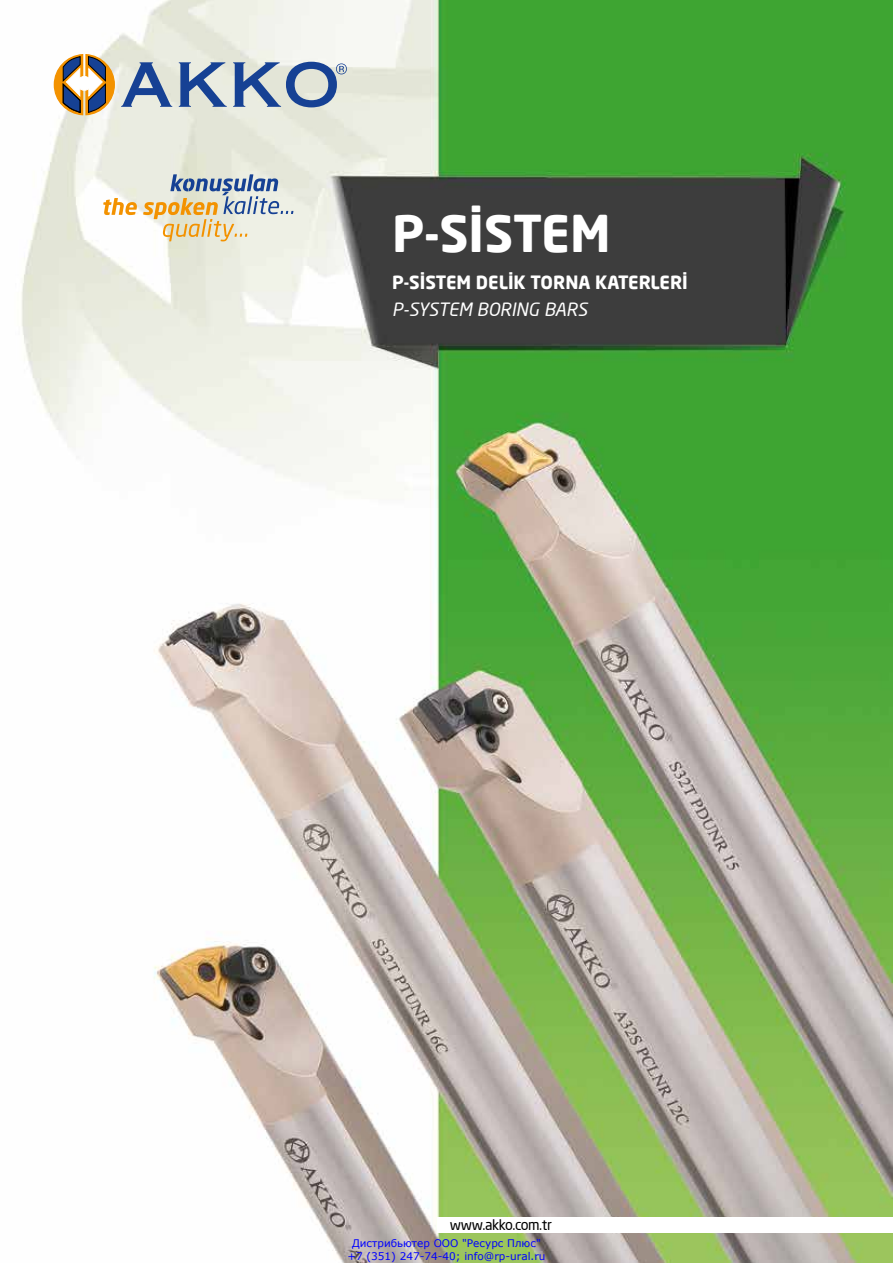
<style>
.page{position:relative;width:893px;height:1263px;background:#fff}
.page>*{position:absolute;margin:0;border:0;box-sizing:border-box;transform-origin:0 0}
.t1{font:700 49.65px "Neo Sans Pro";color:#fff}
.t2{font:700 18px "Neo Sans Pro";color:#fff}
.t3{font:italic 18px "Neo Sans Pro";color:#fff}
.t4{font:14.4px "Neo Sans Pro";letter-spacing:-.03em;color:#000}
.t5{font:10.5px/12.6px "Verdana";color:#00f;text-align:center}
</style>
<div class="page">
<img style="left:21px;top:0;width:872px;height:1263px">
<div style="left:438px;top:1217px;width:455px;height:16px;background:#fff"></div>
<svg style="left:179px;top:62px;width:48px;height:45px;background:#8a9ebc"></svg>
<svg style="left:233px;top:62px;width:114px;height:45px;background:#93a6be"></svg>
<svg style="left:53px;top:53px;width:119px;height:63px;background:#b2ada4"></svg>
<div style="left:77px;top:76px;width:14px;height:14px;background:#fff;border-radius:50%"></div>
<div style="left:77px;top:76px;width:15px;height:15px;border:1px solid #fff;border-radius:50%"></div>
<svg style="left:103px;top:174px;width:190px;height:67px;background:#d9d4c5"></svg>
<h1 class="t1" style="left:392px;top:201px;width:220px">P-SİSTEM</h1>
<h2 class="t2" style="left:392px;top:271px;width:297px">P-SİSTEM DELİK TORNA KATERLERİ</h2>
<h2 class="t3" style="left:392px;top:298px;width:197px">P-SYSTEM BORING BARS</h2>
<h3 class="t4" style="left:450px;top:1215px;width:104px">www.akko.com.tr</h3>
<p class="t5" style="left:347px;top:1237px;width:200px">Дистрибьютер ООО "Ресурс Плюс" +7 (351) 247-74-40; info@rp-ural.ru</p>
</div>
